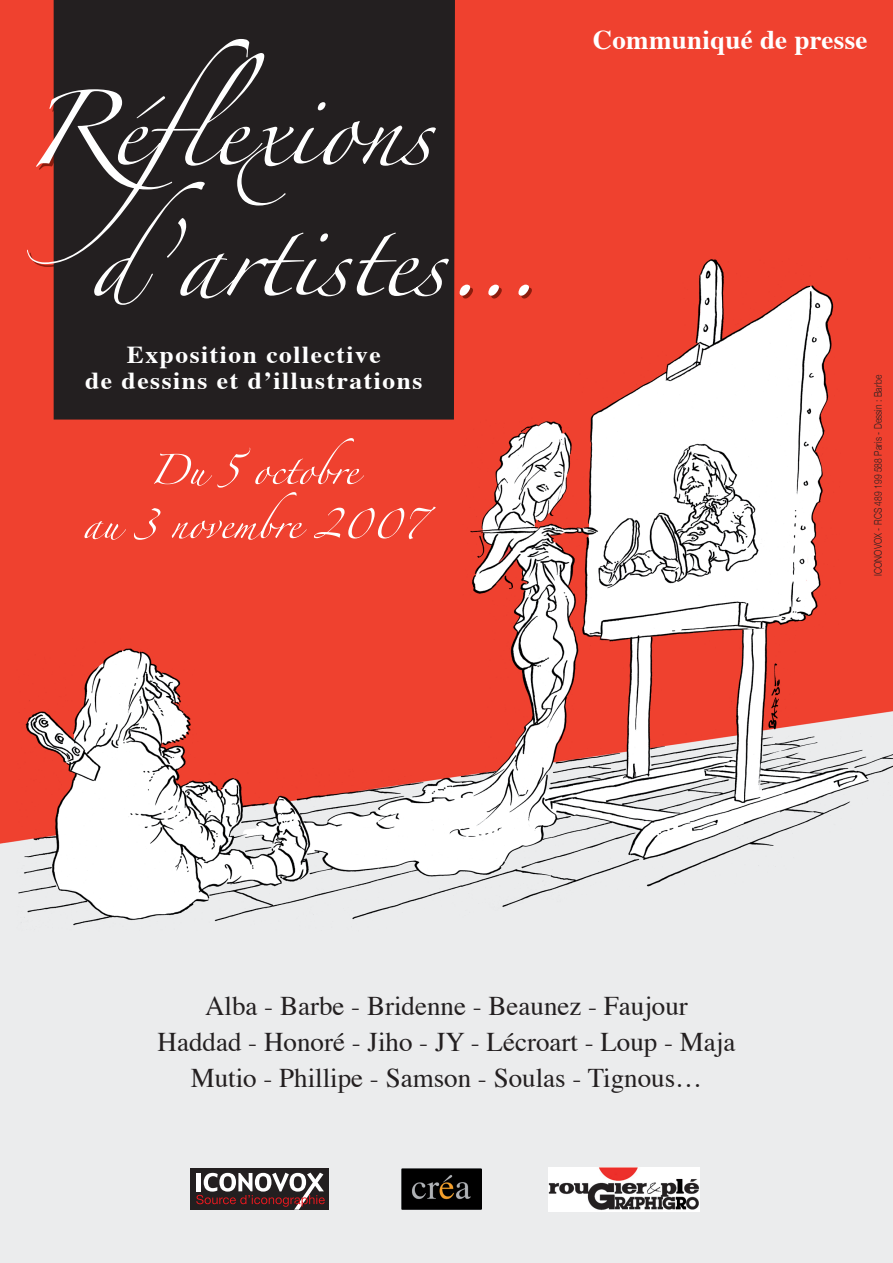
<style>
.page{position:relative;width:893px;height:1263px;background:#fff}
.page>*{position:absolute;margin:0;border:0;box-sizing:border-box;transform-origin:0 0}
.t1{font:27px/36px "Times";color:#231f20;text-align:center}
.t2{font:700 27px "Times";letter-spacing:.01em;color:#fff}
.t3{font:700 24.3px/26.4px "Times";letter-spacing:.06em;color:#fff;text-align:center;scale:1.05 1}
.t4{font:300 10.5px "Helvetica Neue";letter-spacing:.01em;color:#231f20;scale:.8 1}
</style>
<div class="page">
<img style="left:0;top:0;width:893px;height:1263px">
<div style="left:54px;top:0;width:401px;height:420px;background:#231f20"></div>
<svg style="left:27px;top:39px;width:409px;height:225px;background:#4a3736"></svg>
<svg style="left:94px;top:182px;width:435px;height:123px;background:#573735"></svg>
<div style="left:191px;top:1168px;width:138px;height:41px;background:#231f20"></div>
<svg style="left:196px;top:1173px;width:129px;height:37px"></svg>
<img style="left:548px;top:1167px;width:152px;height:44px">
<img style="left:402px;top:1168px;width:80px;height:42px">
<svg style="left:84px;top:438px;width:352px;height:102px;background:#ef4d3c"></svg>
<p class="t3" style="left:85px;top:339px;width:323px">Exposition collective<br>de dessins et d’illustrations</p>
<p class="t2" style="left:593px;top:14px;width:276px">Communiqué de presse</p>
<p class="t4" style="left:872px;top:576px;width:253px;rotate:-90deg">ICONOVOX - RCS 489 199 588 Paris - Dessin : Barbe</p>
<p class="t1" style="left:158px;top:986px;width:579px">Alba - Barbe - Bridenne - Beaunez - Faujour<br>Haddad - Honoré - Jiho - JY - Lécroart - Loup - Maja<br>Mutio - Phillipe - Samson - Soulas - Tignous…</p>
</div>
